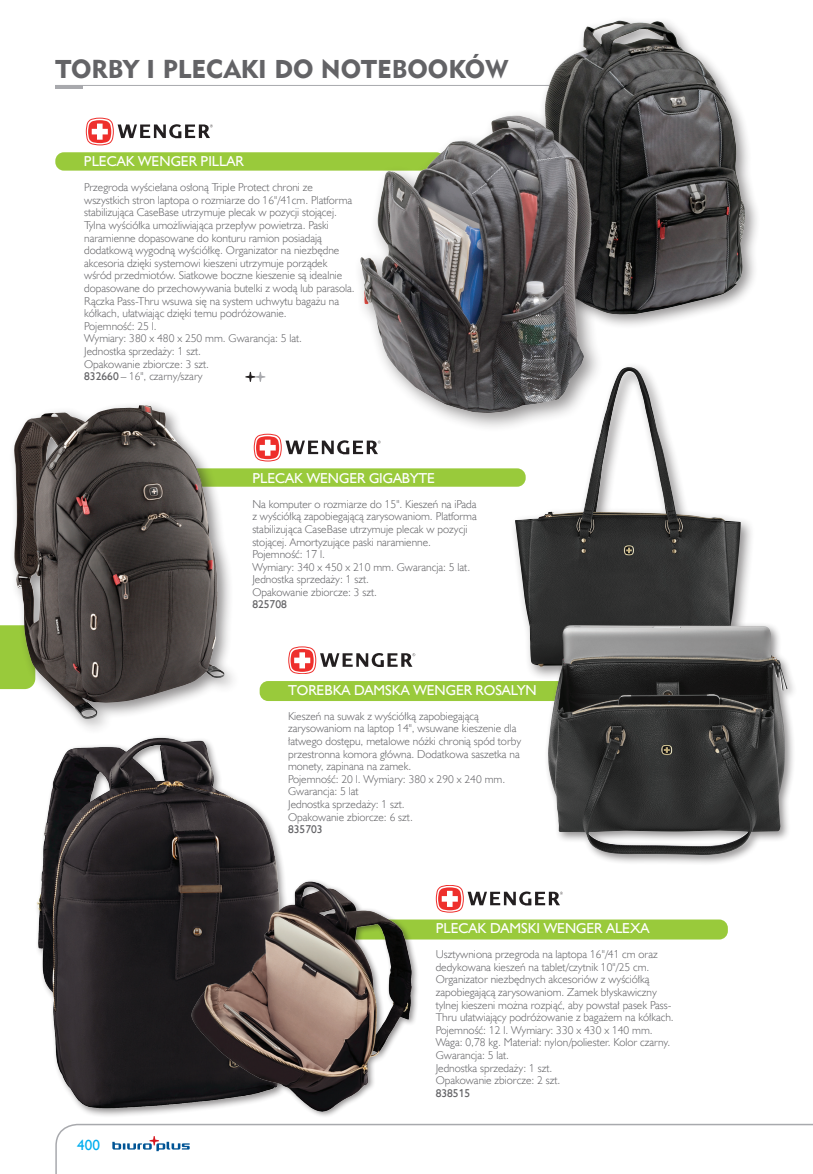
<style>
.page{position:relative;width:813px;height:1174px;background:#fff}
.page>*{position:absolute;margin:0;border:0;box-sizing:border-box;transform-origin:0 0}
.Rozdziały_nie_do_spisu{font:25.65px "Geometric 415 Blk EU";color:#636366}
.t1{font:15px "Humanst 521 EU";color:#00aeef}
.opis_produktów{font:14.4px "Humanst 521 EU";color:#fff}
.Nazwa_modułu_A{font:14.4px "Humanst 521 EU";color:#fff}
.opis_produktów-2{font:11.4px/12.6px "Humanst 521 Lt EU";color:#636366}
.opis_produktów-3{font:11.4px "Humanst 521 EU";color:#636366}
.s1{font-family:"Humanst 521 EU"}
</style>
<div class="page">
<svg style="left:55px;top:1123px;width:757px;height:51px"></svg>
<svg style="left:55px;top:85px;width:282px;height:1px"></svg>
<hr style="left:55px;top:86px;width:28px;height:3px;background:#a8a9ad">
<svg style="left:112px;top:1136px;width:77px;height:15px"></svg>
<div style="left:330px;top:919px;width:397px;height:20px;background:#99ca3b;border-radius:9px"></div>
<svg style="left:435px;top:885px;width:127px;height:27px"></svg>
<div style="left:259px;top:681px;width:503px;height:20px;background:#99ca3b;border-radius:9px"></div>
<svg style="left:288px;top:646px;width:127px;height:28px"></svg>
<svg style="left:0;top:625px;width:8px;height:64px"></svg>
<div style="left:509px;top:362px;width:245px;height:319px;background:#231f20;opacity:.5"></div>
<img style="left:514px;top:367px;width:226px;height:300px">
<div style="left:543px;top:621px;width:254px;height:245px;background:#231f20;opacity:.5"></div>
<img style="left:547px;top:625px;width:240px;height:230px">
<div style="left:34px;top:734px;width:255px;height:384px;background:#231f20;opacity:.5"></div>
<img style="left:37px;top:737px;width:244px;height:372px">
<div style="left:189px;top:879px;width:230px;height:239px;background:#231f20;opacity:.5"></div>
<img style="left:191px;top:881px;width:220px;height:230px">
<div style="left:55px;top:152px;width:389px;height:19px;background:#99ca3b;border-radius:9px"></div>
<svg style="left:245px;top:372px;width:20px;height:10px"></svg>
<svg style="left:86px;top:118px;width:127px;height:27px"></svg>
<img style="left:550px;top:20px;width:207px;height:300px">
<div style="left:353px;top:108px;width:259px;height:325px;background:#fff"></div>
<img style="left:337px;top:82px;width:290px;height:344px">
<svg style="left:253px;top:434px;width:127px;height:27px"></svg>
<div style="left:155px;top:468px;width:370px;height:19px;background:#99ca3b;border-radius:9px"></div>
<div style="left:8px;top:399px;width:232px;height:335px;background:#231f20;opacity:.5"></div>
<img style="left:14px;top:406px;width:211px;height:313px">
<p class="Rozdziały_nie_do_spisu" style="left:55px;top:54px;width:454px">TORBY I PLECAKI DO NOTEBOOKÓW</p>
<p class="Nazwa_modułu_A" style="left:84px;top:153px;width:161px">PLECAK WENGER PILLAR</p>
<p class="opis_produktów-2" style="left:84px;top:181px;width:272px">Przegroda wyściełana osłoną Triple Protect chroni ze wszystkich stron laptopa o rozmiarze do 16"/41cm. Platforma stabilizująca CaseBase utrzymuje plecak w pozycji stojącej.<br>Tylna wyściółka umożliwiająca przepływ powietrza. Paski naramienne dopasowane do konturu ramion posiadają dodatkową wygodną wyściółkę. Organizator na niezbędne akcesoria dzięki systemowi kieszeni utrzymuje porządek wśród przedmiotów. Siatkowe boczne kieszenie są idealnie dopasowane do przechowywania butelki z wodą lub parasola.<br>Rączka Pass-Thru wsuwa się na system uchwytu bagażu na kółkach, ułatwiając dzięki temu podróżowanie.<br>Pojemność: 25 l.<br>Wymiary: 380 x 480 x 250 mm. Gwarancja: 5 lat.</p>
<p class="opis_produktów-2" style="left:84px;top:345px;width:118px">Jednostka sprzedaży: 1 szt.</p>
<p class="opis_produktów-2" style="left:84px;top:357px;width:126px">Opakowanie zbiorcze: 3 szt.</p>
<p class="opis_produktów-2" style="left:84px;top:369px;width:120px"><span class="s1">832660</span> – 16", czarny/szary</p>
<p class="opis_produktów" style="left:252px;top:469px;width:184px">PLECAK WENGER GIGABYTE</p>
<p class="opis_produktów-2" style="left:252px;top:497px;width:226px">Na komputer o rozmiarze do 15". Kieszeń na iPada z wyściółką zapobiegającą zarysowaniom. Platforma stabilizująca CaseBase utrzymuje plecak w pozycji stojącej. Amortyzujące paski naramienne.<br>Pojemność: 17 l.<br>Wymiary: 340 x 450 x 210 mm. Gwarancja: 5 lat.</p>
<p class="opis_produktów-2" style="left:252px;top:573px;width:118px">Jednostka sprzedaży: 1 szt.</p>
<p class="opis_produktów-2" style="left:252px;top:585px;width:126px">Opakowanie zbiorcze: 3 szt.</p>
<p class="opis_produktów-3" style="left:252px;top:597px;width:36px">825708</p>
<p class="opis_produktów" style="left:288px;top:681px;width:250px">TOREBKA DAMSKA WENGER ROSALYN</p>
<p class="opis_produktów-2" style="left:288px;top:709px;width:234px">Kieszeń na suwak z wyściółką zapobiegającą zarysowaniom na laptop 14", wsuwane kieszenie dla łatwego dostępu, metalowe nóżki chronią spód torby</p>
<p class="opis_produktów-2" style="left:288px;top:747px;width:233px">przestronna komora główna. Dodatkowa saszetka na monety, zapinana na zamek.</p>
<p class="opis_produktów-2" style="left:288px;top:772px;width:218px">Pojemność: 20 l. Wymiary: 380 x 290 x 240 mm.</p>
<p class="opis_produktów-2" style="left:288px;top:785px;width:72px">Gwarancja: 5 lat</p>
<p class="opis_produktów-2" style="left:288px;top:797px;width:118px">Jednostka sprzedaży: 1 szt.</p>
<p class="opis_produktów-2" style="left:288px;top:810px;width:126px">Opakowanie zbiorcze: 6 szt.</p>
<p class="opis_produktów-3" style="left:288px;top:821px;width:36px">835703</p>
<h2 class="t1" style="left:77px;top:1135px;width:24px">400</h2>
<p class="opis_produktów" style="left:435px;top:919px;width:215px">PLECAK DAMSKI WENGER ALEXA</p>
<p class="opis_produktów-2" style="left:435px;top:947px;width:239px">Usztywniona przegroda na laptopa 16"/41 cm oraz dedykowana kieszeń na tablet/czytnik 10"/25 cm.<br>Organizator niezbędnych akcesoriów z wyściółką zapobiegającą zarysowaniom. Zamek błyskawiczny tylnej kieszeni można rozpiąć, aby powstał pasek Pass-Thru ułatwiający podróżowanie z bagażem na kółkach.<br>Pojemność: 12 l. Wymiary: 330 x 430 x 140 mm.<br>Waga: 0,78 kg. Materiał: nylon/poliester. Kolor czarny.<br>Gwarancja: 5 lat.</p>
<p class="opis_produktów-2" style="left:435px;top:1061px;width:118px">Jednostka sprzedaży: 1 szt.</p>
<p class="opis_produktów-2" style="left:435px;top:1073px;width:126px">Opakowanie zbiorcze: 2 szt.</p>
<p class="opis_produktów-3" style="left:435px;top:1086px;width:36px">838515</p>
</div>
